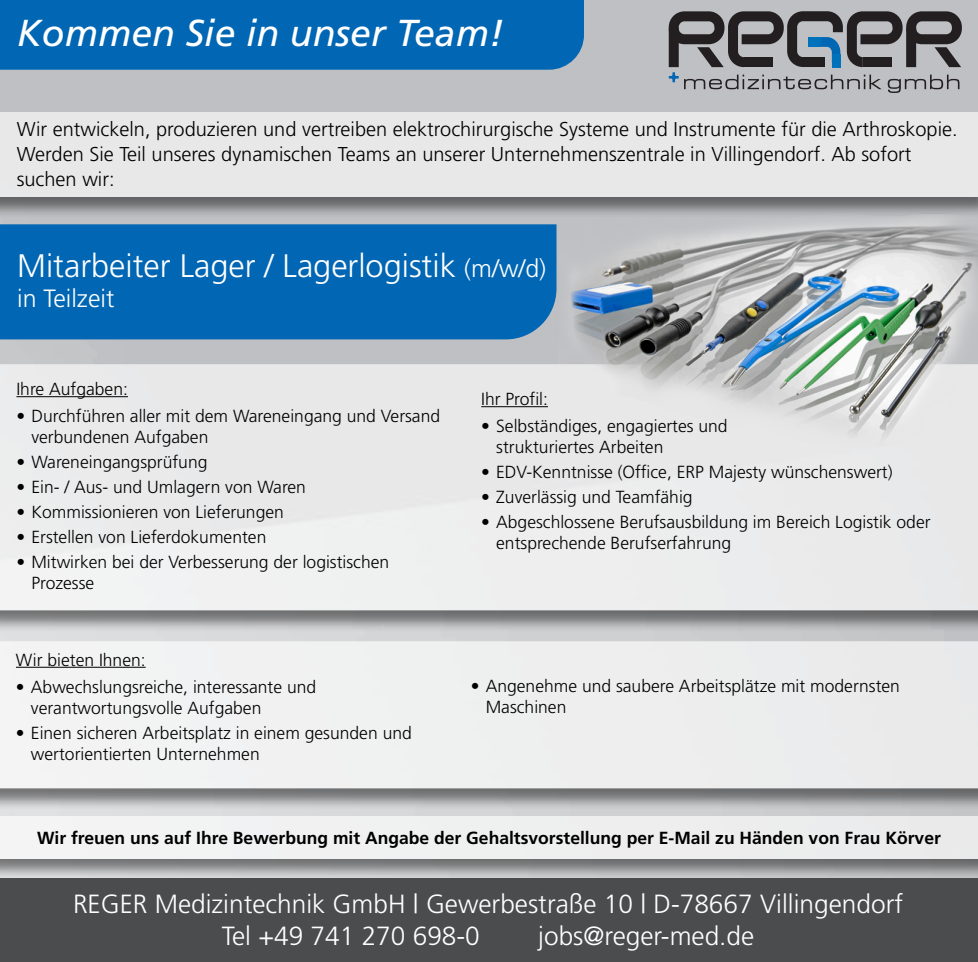
<style>
.page{position:relative;width:978px;height:962px;background:#fff}
.page>*{position:absolute;margin:0;border:0;box-sizing:border-box;transform-origin:0 0}
.t1{font:italic 37.5px "Frutiger LT Std";color:#fff}
.t2{font:300 32.5px "Frutiger";color:#fff}
.t3{font:300 26.25px/31.5px "Frutiger";color:#fff}
.t4{font:300 25px "Frutiger";color:#fff}
.t5{font:300 20px/25px "Frutiger";color:#000}
.t6{font:300 17.5px/21px "Frutiger";color:#000}
.t7{font:700 17.5px "Frutiger LT Std";color:#000}
.s1{font-size:25px}
</style>
<div class="page">
<div style="left:0;top:112px;width:978px;height:106px;background:#000;opacity:.75"></div>
<div style="left:0;top:112px;width:978px;height:84px;background:#e8e8e9"></div>
<svg style="left:669px;top:11px;width:293px;height:82px;background:#828285"></svg>
<div style="left:832px;top:54px;width:8px;height:13px;background:#0072bc"></div>
<div style="left:802px;top:57px;width:22px;height:10px;background:#231f20"></div>
<div style="left:808px;top:37px;width:13px;height:10px;background:#0072bc"></div>
<div style="left:0;top:364px;width:978px;height:267px;background:#000;opacity:.75"></div>
<div style="left:0;top:364px;width:978px;height:246px;background:#eaeaeb"></div>
<div style="left:0;top:878px;width:978px;height:83px;background:#4b4c4d"></div>
<div style="left:0;top:815px;width:978px;height:65px;background:#000;opacity:.75"></div>
<div style="left:0;top:815px;width:978px;height:43px;background:#eff0f0"></div>
<div style="left:0;top:641px;width:978px;height:168px;background:#000;opacity:.75"></div>
<div style="left:0;top:641px;width:978px;height:147px;background:#eeefef"></div>
<hr style="left:16px;top:666px;width:130px;height:1px;background:#000">
<div style="left:0;top:224px;width:512px;height:115px;background:#0166b3"></div>
<hr style="left:16px;top:396px;width:112px;height:1px;background:#000">
<hr style="left:481px;top:406px;width:67px;height:1px;background:#000">
<div style="left:0;top:0;width:584px;height:70px;background:#0166b3"></div>
<img style="left:512px;top:198px;width:466px;height:259px">
<p class="t1" style="left:17px;top:11px;width:488px">Kommen Sie in unser Team!</p>
<p class="t5" style="left:17px;top:116px;width:942px">Wir entwickeln, produzieren und vertreiben elektrochirurgische Systeme und Instrumente für die Arthroskopie.<br>Werden Sie Teil unseres dynamischen Teams an unserer Unternehmenszentrale in Villingendorf. Ab sofort suchen wir:</p>
<p class="t2" style="left:17px;top:247px;width:531px">Mitarbeiter Lager / Lagerlogistik <span class="s1">(m/w/d)</span></p>
<p class="t4" style="left:17px;top:284px;width:99px">in Teilzeit</p>
<p class="t6" style="left:16px;top:378px;width:113px">Ihre Aufgaben:</p>
<p class="t6" style="left:31px;top:405px;width:410px;text-indent:-15px">• Durchführen aller mit dem Wareneingang und Versand verbundenen Aufgaben</p>
<p class="t6" style="left:16px;top:451px;width:193px">• Wareneingangsprüfung</p>
<p class="t6" style="left:16px;top:476px;width:291px">• Ein- / Aus- und Umlagern von Waren</p>
<p class="t6" style="left:16px;top:501px;width:269px">• Kommissionieren von Lieferungen</p>
<p class="t6" style="left:16px;top:526px;width:251px">• Erstellen von Lieferdokumenten</p>
<p class="t6" style="left:31px;top:551px;width:359px;text-indent:-15px">• Mitwirken bei der Verbesserung der logistischen<br>Prozesse</p>
<p class="t6" style="left:16px;top:648px;width:131px">Wir bieten Ihnen:</p>
<p class="t6" style="left:31px;top:675px;width:287px;text-indent:-15px">• Abwechslungsreiche, interessante und verantwortungsvolle Aufgaben</p>
<p class="t6" style="left:31px;top:721px;width:382px;text-indent:-15px">• Einen sicheren Arbeitsplatz in einem gesunden und wertorientierten Unternehmen</p>
<p class="t6" style="left:481px;top:388px;width:68px">Ihr Profil:</p>
<p class="t6" style="left:496px;top:415px;width:233px;text-indent:-15px">• Selbständiges, engagiertes und strukturiertes Arbeiten</p>
<p class="t6" style="left:481px;top:461px;width:413px">• EDV-Kenntnisse (Office, ERP Majesty wünschenswert)</p>
<p class="t6" style="left:481px;top:486px;width:213px">• Zuverlässig und Teamfähig</p>
<p class="t6" style="left:496px;top:511px;width:436px;text-indent:-15px">• Abgeschlossene Berufsausbildung im Bereich Logistik oder entsprechende Berufserfahrung</p>
<p class="t6" style="left:486px;top:674px;width:416px;text-indent:-15px">• Angenehme und saubere Arbeitsplätze mit modernsten<br>Maschinen</p>
<p class="t7" style="left:37px;top:827px;width:905px">Wir freuen uns auf Ihre Bewerbung mit Angabe der Gehaltsvorstellung per E-Mail zu Händen von Frau Körver</p>
<p class="t3" style="left:222px;top:888px;width:683px;text-indent:-149px">REGER Medizintechnik GmbH | Gewerbestraße 10 | D-78667 Villingendorf<br>Tel +49 741 270 698-0</p>
<p class="t3" style="left:538px;top:919px;width:217px">jobs@reger-med.de</p>
</div>
